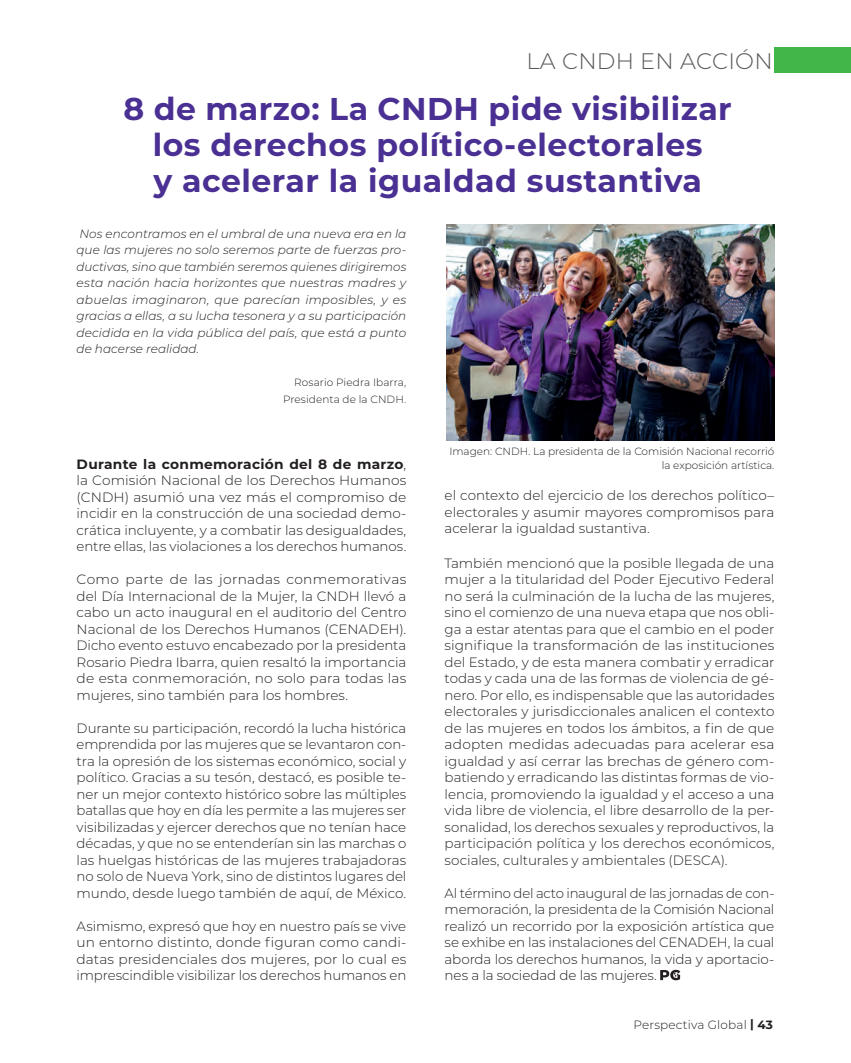
<style>
.page{position:relative;width:851px;height:1063px;background:#fff}
.page>*{position:absolute;margin:0;border:0;box-sizing:border-box;transform-origin:0 0}
.T_Art{font:700 31.5px/36px "Montserrat";letter-spacing:.015em;color:#4a3093;text-align:center}
.t1{font:300 22.5px "Montserrat";letter-spacing:.01em;color:#57585a}
.Cuerpo_PG{font:300 13.5px/16.5px "Montserrat";letter-spacing:-.005em;color:#231f20;text-align:justify}
.Cuerpo_PG-2{font:italic 300 12px/16.5px "Montserrat";letter-spacing:.005em;color:#231f20;text-align:justify}
.t2{font:300 12px "Montserrat";letter-spacing:.015em;color:#231f20}
.Pie_de_foto{font:300 10.5px/13.5px "Montserrat";color:#231f20;text-align:right}
.Cuerpo_PG-3{font:300 10.5px "Montserrat";color:#231f20}
.s1{font-weight:700}
</style>
<div class="page">
<div style="left:774px;top:47px;width:76px;height:26px;background:#42b649"></div>
<svg style="left:660px;top:970px;width:20px;height:10px"></svg>
<img style="left:446px;top:225px;width:328px;height:216px">
<h2 class="t1" style="left:526px;top:46px;width:248px">LA CNDH EN ACCIÓN</h2>
<p class="T_Art" style="left:124px;top:89px;width:609px">8 de marzo: La CNDH pide visibilizar los derechos político-electorales<br>y acelerar la igualdad sustantiva</p>
<p class="Cuerpo_PG-2" style="left:77px;top:225px;width:331px">Nos encontramos en el umbral de una nueva era en la que las mujeres no solo seremos parte de fuerzas pro&shy;ductivas, sino que también seremos quienes dirigiremos esta nación hacia horizontes que nuestras madres y abuelas imaginaron, que parecían imposibles, y es gracias a ellas, a su lucha tesonera y a su participación decidida en la vida pública del país, que está a punto de hacerse realidad.</p>
<p class="Cuerpo_PG-3" style="left:294px;top:375px;width:114px">Rosario Piedra Ibarra,</p>
<p class="Cuerpo_PG-3" style="left:283px;top:392px;width:125px">Presidenta de la CNDH.</p>
<p class="Cuerpo_PG" style="left:77px;top:455px;width:331px"><span class="s1">Durante la conmemoración del 8 de marzo</span>, la Comisión Nacional de los Derechos Humanos (CNDH) asumió una vez más el compromiso de incidir en la construcción de una sociedad demo&shy;crática incluyente, y a combatir las desigualdades, entre ellas, las violaciones a los derechos humanos.</p>
<p class="Cuerpo_PG" style="left:77px;top:571px;width:331px">Como parte de las jornadas conmemorativas del Día Internacional de la Mujer, la CNDH llevó a cabo un acto inaugural en el auditorio del Centro Nacional de los Derechos Humanos (CENADEH).<br>Dicho evento estuvo encabezado por la presidenta Rosario Piedra Ibarra, quien resaltó la importancia de esta conmemoración, no solo para todas las mujeres, sino también para los hombres.</p>
<p class="Cuerpo_PG" style="left:77px;top:719px;width:331px">Durante su participación, recordó la lucha histórica emprendida por las mujeres que se levantaron con&shy;tra la opresión de los sistemas económico, social y político. Gracias a su tesón, destacó, es posible te&shy;ner un mejor contexto histórico sobre las múltiples batallas que hoy en día les permite a las mujeres ser visibilizadas y ejercer derechos que no tenían hace décadas, y que no se entenderían sin las marchas o las huelgas históricas de las mujeres trabajadoras no solo de Nueva York, sino de distintos lugares del mundo, desde luego también de aquí, de México.</p>
<p class="Cuerpo_PG" style="left:77px;top:917px;width:331px">Asimismo, expresó que hoy en nuestro país se vive un entorno distinto, donde figuran como candi&shy;datas presidenciales dos mujeres, por lo cual es imprescindible visibilizar los derechos humanos en</p>
<p class="Pie_de_foto" style="left:449px;top:445px;width:326px">Imagen: CNDH. La presidenta de la Comisión Nacional recorrió la exposición artística.</p>
<p class="Cuerpo_PG" style="left:444px;top:487px;width:331px">el contexto del ejercicio de los derechos político– electorales y asumir mayores compromisos para acelerar la igualdad sustantiva.</p>
<p class="Cuerpo_PG" style="left:444px;top:554px;width:331px">También mencionó que la posible llegada de una mujer a la titularidad del Poder Ejecutivo Federal no será la culminación de la lucha de las mujeres, sino el comienzo de una nueva etapa que nos obli&shy;ga a estar atentas para que el cambio en el poder signifique la transformación de las instituciones del Estado, y de esta manera combatir y erradicar todas y cada una de las formas de violencia de gé&shy;nero. Por ello, es indispensable que las autoridades electorales y jurisdiccionales analicen el contexto de las mujeres en todos los ámbitos, a fin de que adopten medidas adecuadas para acelerar esa igualdad y así cerrar las brechas de género com&shy;batiendo y erradicando las distintas formas de vio&shy;lencia, promoviendo la igualdad y el acceso a una vida libre de violencia, el libre desarrollo de la per&shy;sonalidad, los derechos sexuales y reproductivos, la participación política y los derechos económicos, sociales, culturales y ambientales (DESCA).</p>
<p class="Cuerpo_PG" style="left:444px;top:884px;width:331px">Al término del acto inaugural de las jornadas de con&shy;memoración, la presidenta de la Comisión Nacional realizó un recorrido por la exposición artística que se exhibe en las instalaciones del CENADEH, la cual aborda los derechos humanos, la vida y aportacio&shy;nes a la sociedad de las mujeres.</p>
<p class="t2" style="left:633px;top:1016px;width:141px">Perspectiva Global <span class="s1">| 43</span></p>
</div>
